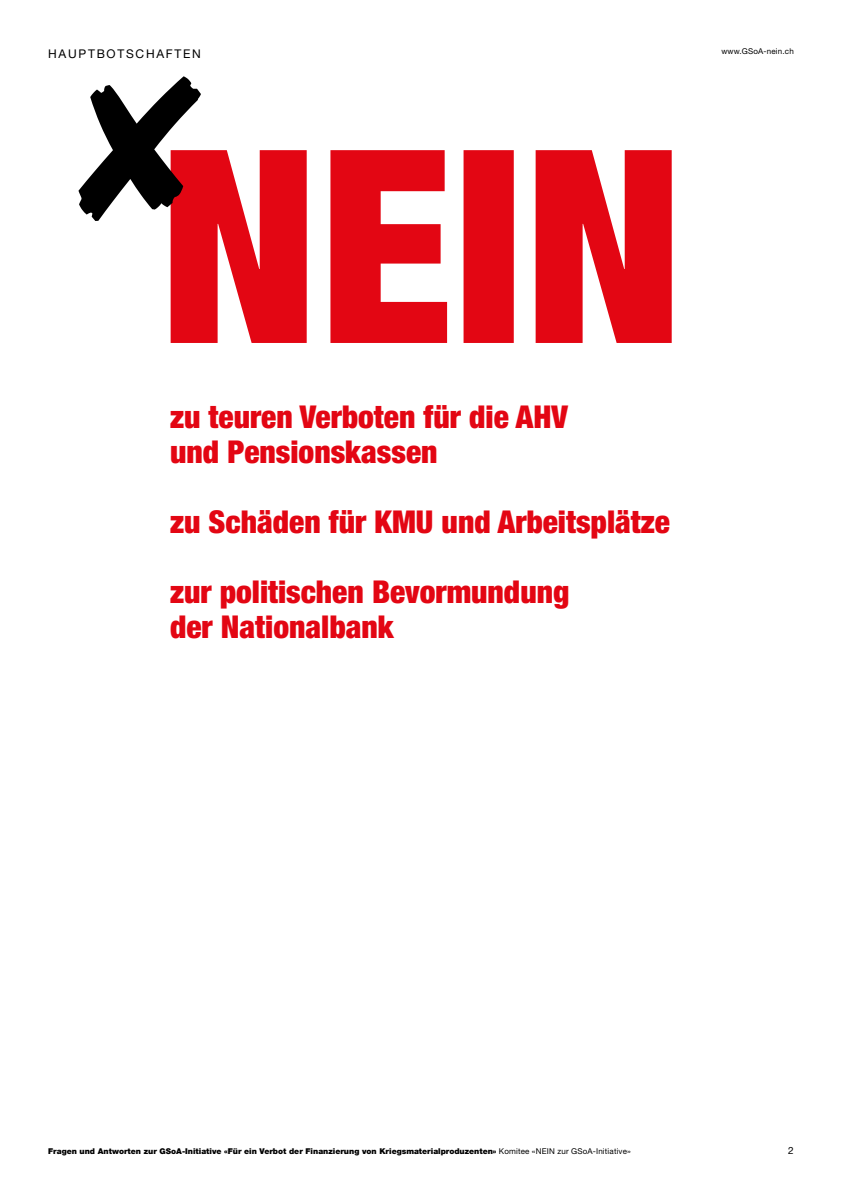
<style>
.page{position:relative;width:842px;height:1191px;background:#fff}
.page>*{position:absolute;margin:0;border:0;box-sizing:border-box;transform-origin:0 0}
.t1{font:900 condensed 31.5px/35px "Helvetica Neue";color:#e30613}
.t2{font:12px "Helvetica Neue";letter-spacing:.145em;color:#000}
.t3{font:10px "Helvetica Neue";color:#000}
.t4{font:900 8px "Helvetica Neue LT Pro";color:#000}
.t5{font:8px "Helvetica Neue";letter-spacing:.02em;color:#000}
.s1{font-family:"Helvetica Neue";font-weight:400}
</style>
<div class="page">
<svg style="left:171px;top:150px;width:501px;height:193px;fill:#e30613"></svg>
<svg style="left:78px;top:76px;width:123px;height:145px"></svg>
<h2 class="t2" style="left:48px;top:46px;width:154px">HAUPTBOTSCHAFTEN</h2>
<p class="t5" style="left:721px;top:47px;width:74px">www.GSoA-nein.ch</p>
<h1 class="t1" style="left:170px;top:399px;width:399px">zu teuren Verboten für die AHV und Pensionskassen</h1>
<h1 class="t1" style="left:170px;top:504px;width:501px">zu Schäden für KMU und Arbeitsplätze</h1>
<h1 class="t1" style="left:170px;top:574px;width:401px">zur politischen Bevormundung der Nationalbank</h1>
<p class="t4" style="left:48px;top:1146px;width:584px">Fragen und Antworten zur GSoA-Initiative «Für ein Verbot der Finanzierung von Kriegsmaterialproduzenten» <span class="s1">Komitee «NEIN zur GSoA-Initiative»</span></p>
<p class="t3" style="left:788px;top:1144px;width:7px">2</p>
</div>
